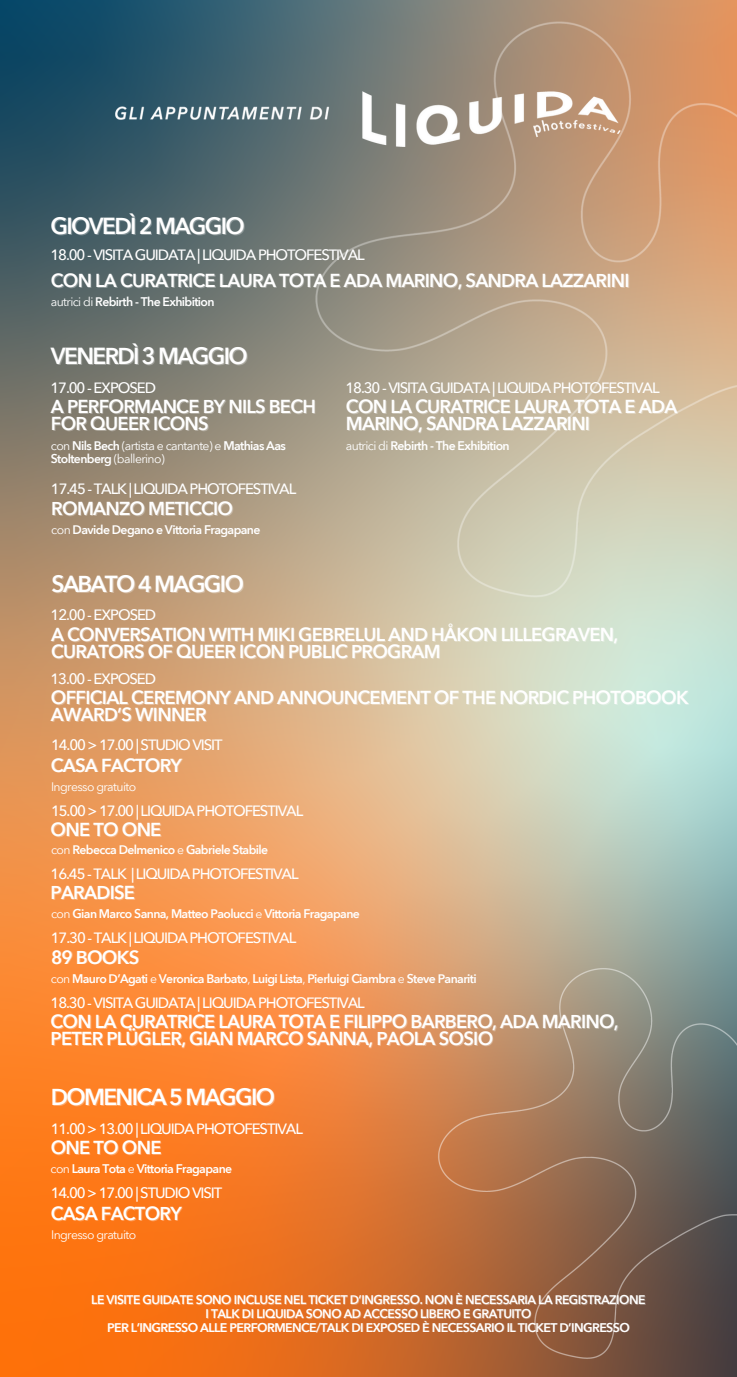
<style>
.page{position:relative;width:737px;height:1377px;background:#fff}
.page>*{position:absolute;margin:0;border:0;box-sizing:border-box;transform-origin:0 0}
.t1{font:600 22.75px "Avenir Next Arabic";letter-spacing:-.07em;color:#fff}
.t2{font:600 18.38px "Avenir Next Arabic";letter-spacing:-.04em;color:#fff}
.t3{font:500 14.88px "Avenir Next Arabic";letter-spacing:-.07em;color:#fff}
.t4{font:600 12.25px "Avenir Next Arabic";letter-spacing:-.05em;color:#fff}
.t5{font:12.25px/13.1px "Avenir Next Arabic";letter-spacing:-.05em;color:#fff}
.s1{font-weight:400}
.s2{font-weight:600}
</style>
<div class="page">
<img style="left:0;top:0;width:737px;height:1377px">
<img style="left:116px;top:92px;width:136px;height:54px">
<img style="left:395px;top:915px;width:342px;height:462px">
<img style="left:252px;top:0;width:485px;height:676px">
<p class="t1" style="left:50px;top:213px;width:196px">GIOVEDÌ 2 MAGGIO</p>
<h1 class="t2" style="left:51px;top:270px;width:580px">CON LA CURATRICE LAURA TOTA E ADA MARINO, SANDRA LAZZARINI</h1>
<h3 class="t4" style="left:51px;top:295px;width:165px"><span class="s1">autrici di</span> Rebirth - The Exhibition</h3>
<h2 class="t3" style="left:50px;top:246px;width:316px">18.00 - VISITA GUIDATA | LIQUIDA PHOTOFESTIVAL</h2>
<p class="t1" style="left:51px;top:343px;width:198px">VENERDÌ 3 MAGGIO</p>
<h1 class="t2" style="left:51px;top:396px;width:267px">A PERFORMANCE BY NILS BECH</h1>
<h3 class="t2" style="left:51px;top:413px;width:159px">FOR QUEER ICONS</h3>
<h2 class="t5" style="left:51px;top:439px;width:236px">con <span class="s2">Nils Bech</span> (artista e cantante) e <span class="s2">Mathias Aas<br>Stoltenberg</span> (ballerino)</h2>
<p class="t3" style="left:50px;top:379px;width:107px">17.00 - EXPOSED</p>
<p class="t3" style="left:51px;top:480px;width:247px">17.45 - TALK | LIQUIDA PHOTOFESTIVAL</p>
<h3 class="t2" style="left:51px;top:498px;width:183px">ROMANZO METICCIO</h3>
<h2 class="t4" style="left:51px;top:523px;width:211px"><span class="s1">con</span> Davide Degano e Vittoria Fragapane</h2>
<h1 class="t3" style="left:345px;top:379px;width:316px">18.30 - VISITA GUIDATA | LIQUIDA PHOTOFESTIVAL</h1>
<h3 class="t2" style="left:346px;top:396px;width:333px">CON LA CURATRICE LAURA TOTA E ADA</h3>
<h2 class="t2" style="left:346px;top:413px;width:246px">MARINO, SANDRA LAZZARINI</h2>
<p class="t4" style="left:346px;top:438px;width:165px"><span class="s1">autrici di</span> Rebirth - The Exhibition</p>
<h3 class="t1" style="left:52px;top:571px;width:194px">SABATO 4 MAGGIO</h3>
<h2 class="t2" style="left:51px;top:624px;width:568px">A CONVERSATION WITH MIKI GEBRELUL AND HÅKON LILLEGRAVEN,</h2>
<h3 class="t2" style="left:51px;top:641px;width:391px">CURATORS OF QUEER ICON PUBLIC PROGRAM</h3>
<h2 class="t3" style="left:51px;top:607px;width:107px">12.00 - EXPOSED</h2>
<p class="t3" style="left:50px;top:670px;width:107px">13.00 - EXPOSED</p>
<h3 class="t2" style="left:51px;top:687px;width:639px">OFFICIAL CEREMONY AND ANNOUNCEMENT OF THE NORDIC PHOTOBOOK</h3>
<h2 class="t2" style="left:51px;top:704px;width:157px">AWARD’S WINNER</h2>
<h3 class="t3" style="left:51px;top:736px;width:173px">14.00 &gt; 17.00 | STUDIO VISIT</h3>
<h2 class="t5" style="left:51px;top:780px;width:87px">Ingresso gratuito</h2>
<h1 class="t2" style="left:51px;top:754px;width:133px">CASA FACTORY</h1>
<p class="t3" style="left:51px;top:802px;width:254px">15.00 &gt; 17.00 | LIQUIDA PHOTOFESTIVAL</p>
<h3 class="t2" style="left:51px;top:819px;width:112px">ONE TO ONE</h3>
<h2 class="t4" style="left:51px;top:843px;width:219px"><span class="s1">con</span> Rebecca Delmenico <span class="s1">e</span> Gabriele Stabile</h2>
<p class="t3" style="left:51px;top:865px;width:249px">16.45 - TALK | LIQUIDA PHOTOFESTIVAL</p>
<h3 class="t2" style="left:51px;top:882px;width:86px">PARADISE</h3>
<h2 class="t4" style="left:51px;top:907px;width:310px"><span class="s1">con</span> Gian Marco Sanna, Matteo Paolucci <span class="s1">e</span> Vittoria Fragapane</h2>
<p class="t3" style="left:51px;top:929px;width:247px">17.30 - TALK | LIQUIDA PHOTOFESTIVAL</p>
<h3 class="t2" style="left:51px;top:946px;width:90px">89 BOOKS</h3>
<h2 class="t4" style="left:51px;top:971px;width:427px"><span class="s1">con</span> Mauro D’Agati <span class="s1">e</span> Veronica Barbato<span class="s1">,</span> Luigi Lista<span class="s1">,</span> Pierluigi Ciambra <span class="s1">e</span> Steve Panariti</h2>
<p class="t3" style="left:51px;top:994px;width:316px">18.30 - VISITA GUIDATA | LIQUIDA PHOTOFESTIVAL</p>
<h3 class="t2" style="left:51px;top:1011px;width:569px">CON LA CURATRICE LAURA TOTA E FILIPPO BARBERO, ADA MARINO,</h3>
<h2 class="t2" style="left:51px;top:1028px;width:444px">PETER PLÜGLER, GIAN MARCO SANNA, PAOLA SOSIO</h2>
<p class="t1" style="left:51px;top:1084px;width:226px">DOMENICA 5 MAGGIO</p>
<h4 class="t2" style="left:51px;top:1137px;width:112px">ONE TO ONE</h4>
<p class="t4" style="left:50px;top:1162px;width:183px"><span class="s1">con</span> Laura Tota <span class="s1">e</span> Vittoria Fragapane</p>
<p class="t3" style="left:51px;top:1120px;width:254px">11.00 &gt; 13.00 | LIQUIDA PHOTOFESTIVAL</p>
<p class="t3" style="left:51px;top:1184px;width:173px">14.00 &gt; 17.00 | STUDIO VISIT</p>
<p class="t5" style="left:51px;top:1228px;width:87px">Ingresso gratuito</p>
<h2 class="t2" style="left:51px;top:1203px;width:133px">CASA FACTORY</h2>
<p class="t4" style="left:91px;top:1293px;width:556px">LE VISITE GUIDATE SONO INCLUSE NEL TICKET D’INGRESSO. NON È NECESSARIA LA REGISTRAZIONE</p>
<h3 class="t4" style="left:205px;top:1306px;width:327px">I TALK DI LIQUIDA SONO AD ACCESSO LIBERO E GRATUITO</h3>
<h2 class="t4" style="left:107px;top:1320px;width:524px">PER L’INGRESSO ALLE PERFORMENCE/TALK DI EXPOSED È NECESSARIO IL TICKET D’INGRESSO</h2>
</div>
